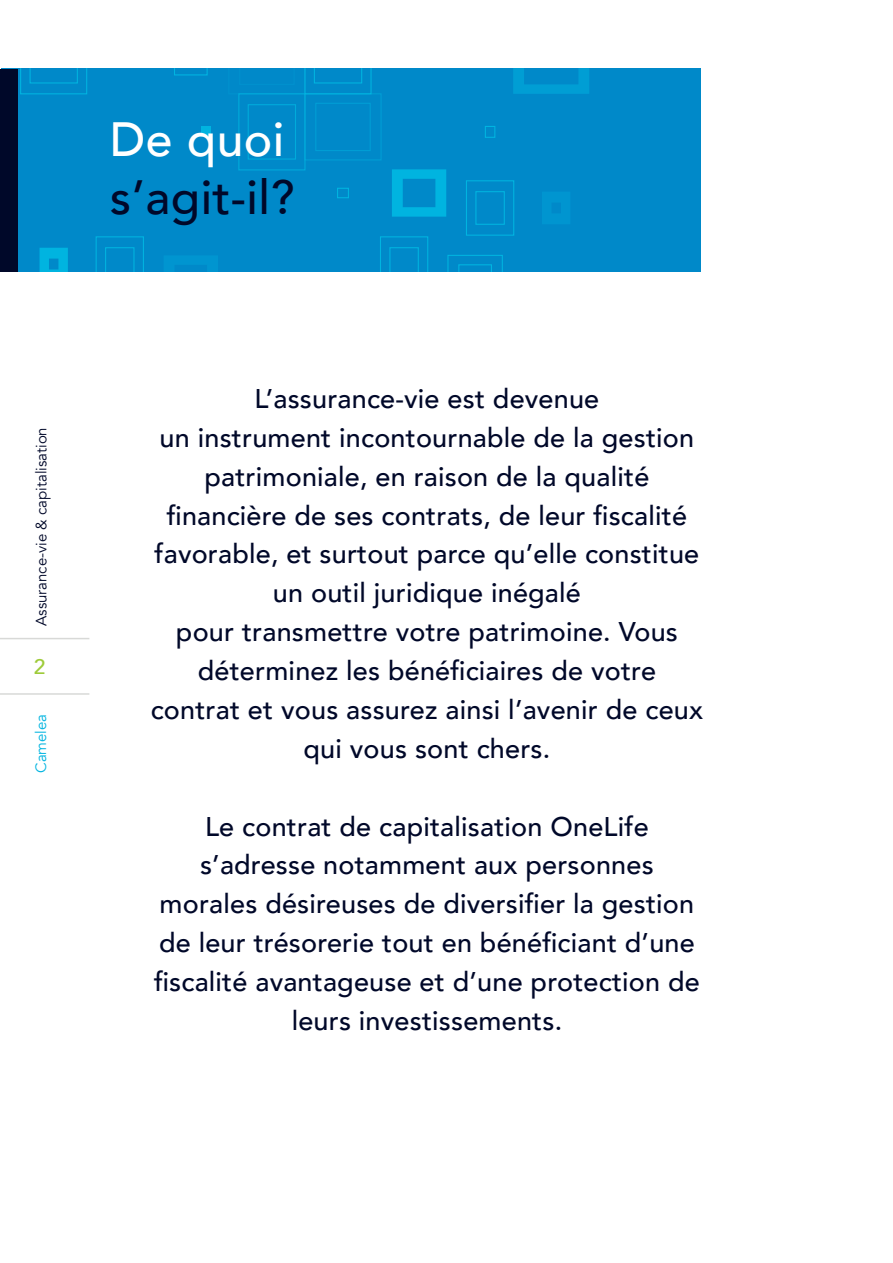
<style>
.page{position:relative;width:893px;height:1263px;background:#fff}
.page>*{position:absolute;margin:0;border:0;box-sizing:border-box;transform-origin:0 0}
.t1{font:500 48px "Avenir";letter-spacing:.01em;color:#000829}
.t2{font:500 48px "Avenir";letter-spacing:.01em;color:#fff}
.Large_Body{font:500 27px/38.8px "Avenir";letter-spacing:.01em;color:#000829;text-align:center}
.t3{font:500 21px "Avenir";color:#9ecb3a}
.t4{font:15px "Avenir";color:#000829}
.t5{font:15px "Avenir";color:#00b4e0}
</style>
<div class="page">
<hr style="left:0;top:638px;width:89px;height:1px;background:#d8d9d7">
<hr style="left:0;top:693px;width:89px;height:2px;background:#d8d9d7">
<div style="left:1px;top:69px;width:700px;height:203px;background:#0089c9"></div>
<svg style="left:174px;top:69px;width:34px;height:7px"></svg>
<svg style="left:20px;top:69px;width:67px;height:26px"></svg>
<svg style="left:513px;top:69px;width:76px;height:25px"></svg>
<div style="left:201px;top:126px;width:9px;height:11px;background:#00b4e0"></div>
<svg style="left:164px;top:256px;width:54px;height:16px"></svg>
<svg style="left:95px;top:236px;width:49px;height:36px"></svg>
<svg style="left:40px;top:248px;width:28px;height:24px"></svg>
<svg style="left:447px;top:255px;width:56px;height:17px"></svg>
<svg style="left:380px;top:236px;width:49px;height:36px"></svg>
<svg style="left:392px;top:169px;width:54px;height:48px"></svg>
<svg style="left:238px;top:69px;width:144px;height:101px"></svg>
<svg style="left:466px;top:180px;width:49px;height:56px"></svg>
<svg style="left:542px;top:192px;width:28px;height:32px"></svg>
<div style="left:0;top:69px;width:17px;height:202px;background:#000829"></div>
<p class="t2" style="left:110px;top:98px;width:176px">De quoi</p>
<p class="t1" style="left:110px;top:155px;width:186px">s’agit-il?</p>
<p class="t4" style="left:33px;top:626px;width:200px;rotate:-90deg">Assurance-vie &amp; capitalisation</p>
<p class="t3" style="left:34px;top:648px;width:13px">2</p>
<p class="t5" style="left:32px;top:773px;width:61px;rotate:-90deg">Camelea</p>
<p class="Large_Body" style="left:255px;top:378px;width:346px">L’assurance-vie est devenue</p>
<p class="Large_Body" style="left:155px;top:417px;width:546px">un instrument incontournable de la gestion patrimoniale, en raison de la qualité financière de ses contrats, de leur fiscalité favorable, et surtout parce qu’elle constitue un outil juridique inégalé</p>
<p class="Large_Body" style="left:151px;top:611px;width:554px">pour transmettre votre patrimoine. Vous déterminez les bénéficiaires de votre contrat et vous assurez ainsi l’avenir de ceux qui vous sont chers.</p>
<p class="Large_Body" style="left:154px;top:805px;width:547px">Le contrat de capitalisation OneLife s’adresse notamment aux personnes morales désireuses de diversifier la gestion de leur trésorerie tout en bénéficiant d’une fiscalité avantageuse et d’une protection de leurs investissements.</p>
</div>
